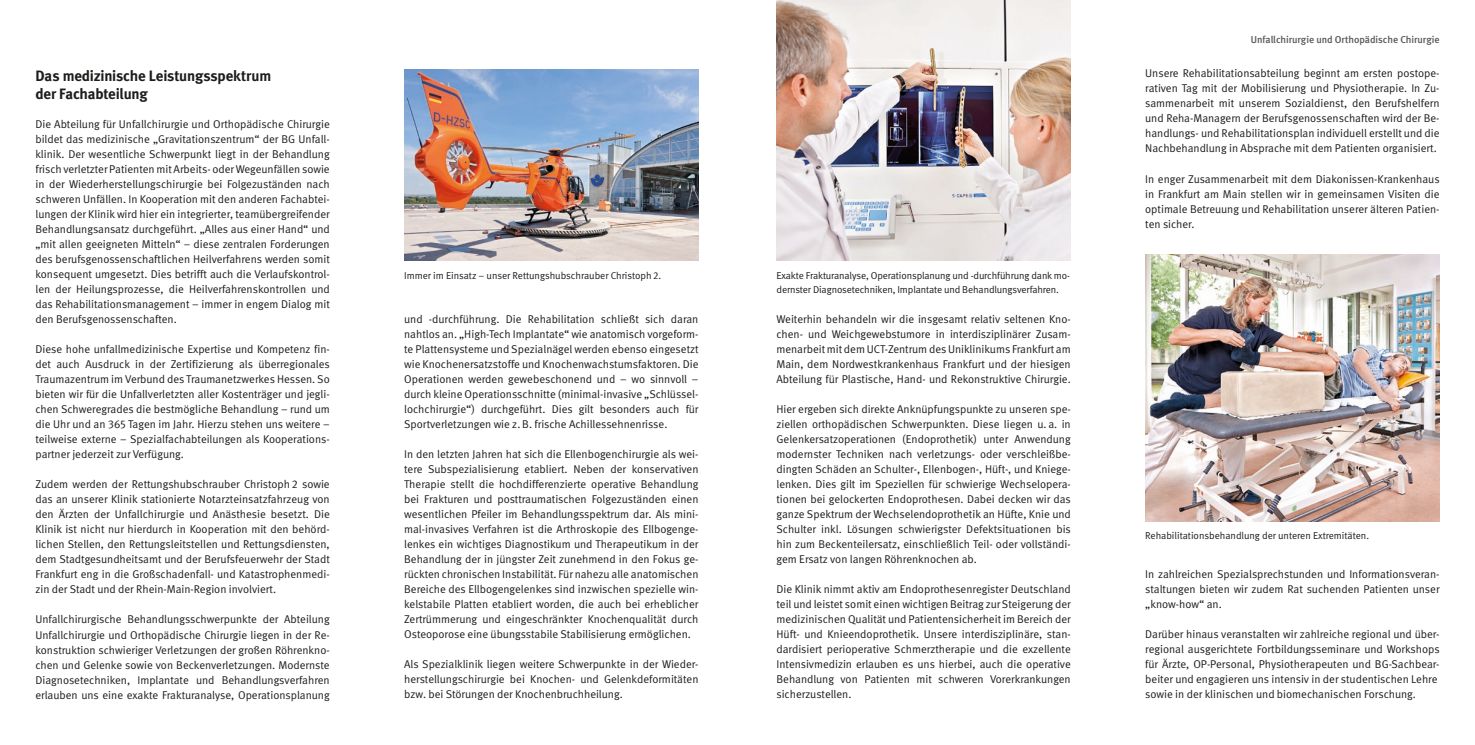
<style>
.page{position:relative;width:1475px;height:745px;background:#fff}
.page>*{position:absolute;margin:0;border:0;box-sizing:border-box;transform-origin:0 0}
.t1{font:700 15px/18px "DGUV Meta";letter-spacing:-.01em;color:#1d1d1b}
.t2{font:11.25px/15px "DGUV Meta";color:#1d1d1b;text-align:justify}
.t3{font:10px/13.8px "DGUV Meta";letter-spacing:-.01em;color:#1d1d1b}
.t4{font:500 10px "DGUV Meta";color:#575756}
</style>
<div class="page">
<img style="left:776px;top:0;width:294px;height:260px">
<img style="left:1145px;top:255px;width:294px;height:265px">
<img style="left:404px;top:69px;width:294px;height:191px">
<h1 class="t1" style="left:35px;top:67px;width:237px">Das medizinische Leistungsspektrum der Fachabteilung</h1>
<p class="t2" style="left:35px;top:117px;width:296px">Die Abteilung für Unfallchirurgie und Orthopädische Chirurgie bildet das medizinische „Gravitationszentrum“ der BG Unfall&shy;klinik. Der wesentliche Schwerpunkt liegt in der Behandlung frisch verletzter Patienten mit Arbeits- oder Wegeunfällen sowie in der Wiederherstellungschirurgie bei Folgezuständen nach schweren Unfällen. In Kooperation mit den anderen Fachabtei&shy;lungen der Klinik wird hier ein integrierter, teamübergreifender Behandlungsansatz durchgeführt. „Alles aus einer Hand“ und „mit allen geeigneten Mitteln“ – diese zentralen Forderungen des berufsgenossenschaftlichen Heilverfahrens werden somit konsequent umgesetzt. Dies betrifft auch die Verlaufskontrol&shy;len der Heilungsprozesse, die Heilverfahrenskontrollen und das Rehabilitationsmanagement – immer in engem Dialog mit den Berufsgenossenschaften.</p>
<p class="t2" style="left:35px;top:342px;width:296px">Diese hohe unfallmedizinische Expertise und Kompetenz fin&shy;det auch Ausdruck in der Zertifizierung als überregionales Traumazentrum im Verbund des Traumanetzwerkes Hessen. So bieten wir für die Unfallverletzten aller Kostenträger und jegli&shy;chen Schweregrades die bestmögliche Behandlung – rund um die Uhr und an 365 Tagen im Jahr. Hierzu stehen uns weitere – teilweise externe – Spezialfachabteilungen als Kooperations&shy;partner jederzeit zur Verfügung.</p>
<p class="t2" style="left:35px;top:477px;width:296px">Zudem werden der Rettungshubschrauber Christoph 2 sowie das an unserer Klinik stationierte Notarzteinsatzfahrzeug von den Ärzten der Unfallchirurgie und Anästhesie besetzt. Die Klinik ist nicht nur hierdurch in Kooperation mit den behörd&shy;lichen Stellen, den Rettungsleitstellen und Rettungsdiensten, dem Stadtgesundheitsamt und der Berufsfeuerwehr der Stadt Frankfurt eng in die Großschadenfall- und Katastrophenmedi&shy;zin der Stadt und der Rhein-Main-Region involviert.</p>
<p class="t2" style="left:35px;top:612px;width:296px">Unfallchirurgische Behandlungsschwerpunkte der Abteilung Unfallchirurgie und Orthopädische Chirurgie liegen in der Re&shy;konstruktion schwieriger Verletzungen der großen Röhrenkno&shy;chen und Gelenke sowie von Beckenverletzungen. Modernste Diagnosetechniken, Implantate und Behandlungsverfahren erlauben uns eine exakte Frakturanalyse, Operationsplanung</p>
<p class="t3" style="left:404px;top:269px;width:258px">Immer im Einsatz – unser Rettungshubschrauber Christoph 2.</p>
<p class="t3" style="left:776px;top:269px;width:295px">Exakte Frakturanalyse, Operationsplanung und -durchführung dank mo&shy;dernster Diagnosetechniken, Implantate und Behandlungsverfahren.</p>
<p class="t2" style="left:404px;top:311px;width:296px">und -durchführung. Die Rehabilitation schließt sich daran nahtlos an. „High-Tech Implantate“ wie anatomisch vorgeform&shy;te Plattensysteme und Spezialnägel werden ebenso eingesetzt wie Knochenersatzstoffe und Knochenwachstumsfaktoren. Die Operationen werden gewebeschonend und – wo sinnvoll – durch kleine Operationsschnitte (minimal-invasive „Schlüssel&shy;lochchirurgie“) durchgeführt. Dies gilt besonders auch für Sportverletzungen wie z. B. frische Achillessehnenrisse.</p>
<p class="t2" style="left:404px;top:446px;width:296px">In den letzten Jahren hat sich die Ellenbogenchirurgie als wei&shy;tere Subspezialisierung etabliert. Neben der konservativen Therapie stellt die hochdifferenzierte operative Behandlung bei Frakturen und posttraumatischen Folgezuständen einen wesentlichen Pfeiler im Behandlungsspektrum dar. Als mini&shy;mal-invasives Verfahren ist die Arthroskopie des Ellbogenge&shy;lenkes ein wichtiges Diagnostikum und Therapeutikum in der Behandlung der in jüngster Zeit zunehmend in den Fokus ge&shy;rückten chronischen Instabilität. Für nahezu alle anatomischen Bereiche des Ellbogengelenkes sind inzwischen spezielle win&shy;kelstabile Platten etabliert worden, die auch bei erheblicher Zertrümmerung und eingeschränkter Knochenqualität durch Osteoporose eine übungsstabile Stabilisierung ermöglichen.</p>
<p class="t2" style="left:404px;top:656px;width:296px">Als Spezialklinik liegen weitere Schwerpunkte in der Wieder&shy;herstellungschirurgie bei Knochen- und Gelenkdeformitäten bzw. bei Störungen der Knochenbruchheilung.</p>
<p class="t2" style="left:776px;top:311px;width:296px">Weiterhin behandeln wir die insgesamt relativ seltenen Kno&shy;chen- und Weichgewebstumore in interdisziplinärer Zusam&shy;menarbeit mit dem UCT-Zentrum des Uniklinikums Frankfurt am Main, dem Nordwestkrankenhaus Frankfurt und der hiesigen Abteilung für Plastische, Hand- und Rekonstruktive Chirurgie.</p>
<p class="t2" style="left:776px;top:401px;width:296px">Hier ergeben sich direkte Anknüpfungspunkte zu unseren spe&shy;ziellen orthopädischen Schwerpunkten. Diese liegen u. a. in Gelenkersatzoperationen (Endoprothetik) unter Anwendung modernster Techniken nach verletzungs- oder verschleißbe&shy;dingten Schäden an Schulter-, Ellenbogen-, Hüft-, und Kniege&shy;lenken. Dies gilt im Speziellen für schwierige Wechselopera&shy;tionen bei gelockerten Endoprothesen. Dabei decken wir das ganze Spektrum der Wechselendoprothetik an Hüfte, Knie und Schulter inkl. Lösungen schwierigster Defektsituationen bis hin zum Beckenteilersatz, einschließlich Teil- oder vollständi&shy;gem Ersatz von langen Röhrenknochen ab.</p>
<p class="t2" style="left:776px;top:581px;width:296px">Die Klinik nimmt aktiv am Endoprothesenregister Deutschland teil und leistet somit einen wichtigen Beitrag zur Steigerung der medizinischen Qualität und Patientensicherheit im Bereich der Hüft- und Knieendoprothetik. Unsere interdisziplinäre, stan&shy;dardisiert perioperative Schmerztherapie und die exzellente Intensivmedizin erlauben es uns hierbei, auch die operative Behandlung von Patienten mit schweren Vorerkrankungen sicherzustellen.</p>
<p class="t4" style="left:1250px;top:34px;width:190px">Unfallchirurgie und Orthopädische Chirurgie</p>
<p class="t2" style="left:1144px;top:66px;width:296px">Unsere Rehabilitationsabteilung beginnt am ersten postope&shy;rativen Tag mit der Mobilisierung und Physiotherapie. In Zu&shy;sammenarbeit mit unserem Sozialdienst, den Berufshelfern und Reha-Managern der Berufsgenossenschaften wird der Be&shy;handlungs- und Rehabilitationsplan individuell erstellt und die Nachbehandlung in Absprache mit dem Patienten organisiert.</p>
<p class="t2" style="left:1144px;top:171px;width:296px">In enger Zusammenarbeit mit dem Diakonissen-Krankenhaus in Frankfurt am Main stellen wir in gemeinsamen Visiten die optimale Betreuung und Rehabilitation unserer älteren Patien&shy;ten sicher.</p>
<p class="t3" style="left:1144px;top:528px;width:225px">Rehabilitationsbehandlung der unteren Extremitäten.</p>
<p class="t2" style="left:1144px;top:566px;width:296px">In zahlreichen Spezialsprechstunden und Informationsveran&shy;staltungen bieten wir zudem Rat suchenden Patienten unser „know-how“ an.</p>
<p class="t2" style="left:1144px;top:626px;width:296px;text-align:left">Darüber hinaus veranstalten wir zahlreiche regional und über&shy;regional ausgerichtete Fortbildungsseminare und Workshops für Ärzte, OP-Personal, Physiotherapeuten und BG-Sachbear&shy;beiter und engagieren uns intensiv in der studentischen Lehre sowie in der klinischen und biomechanischen Forschung.</p>
</div>
